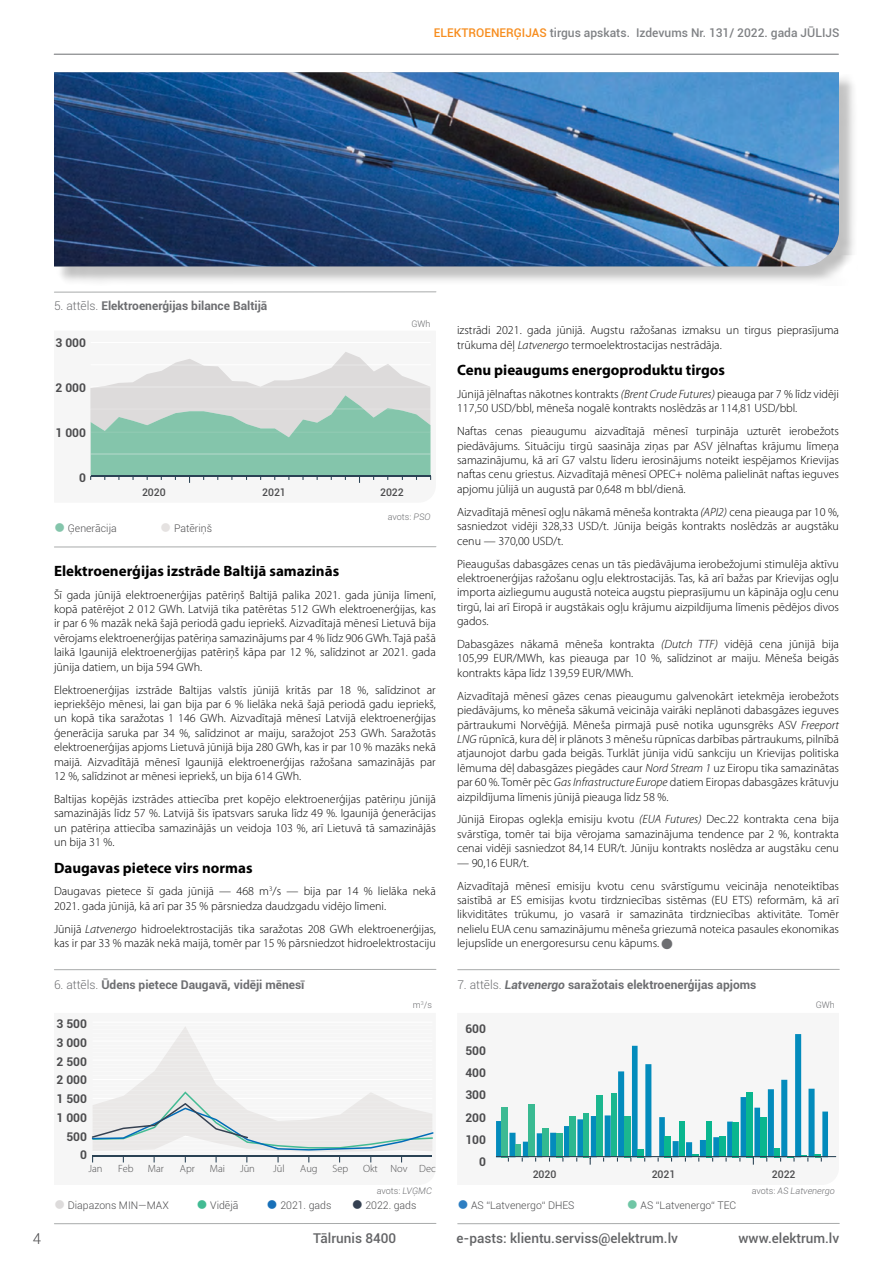
<style>
.page{position:relative;width:893px;height:1263px;background:#fff}
.page>*{position:absolute;margin:0;border:0;box-sizing:border-box;transform-origin:0 0}
.t1{font:700 15px "Myriad Pro";color:#000}
.t2{font:300 15px "Roboto";color:#4d4d4f}
.t3{font:500 13.5px "Roboto";color:#636466}
.t4{font:300 12px/14.4px "Myriad Pro";color:#000;text-align:justify}
.t5{font:700 12px "Roboto";color:#6d6e71}
.t6{font:500 12px "Roboto";color:#808285}
.t7{font:700 12px/18.8px "Roboto";color:#4d4d4f;text-align:right}
.t8{font:300 10.5px "Roboto";color:#4d4d4f}
.t9{font:300 10.5px "Myriad Pro";color:#4d4d4f}
.t10{font:500 10.5px "Roboto";color:#4d4d4f}
.t11{font:300 9px "Roboto";color:#6d6e71}
.t12{font:italic 300 9px "Roboto";color:#6d6e71}
.s1{font-weight:300}
.s2{color:#f78d1e}
.s3{font-style:italic}
.s4{color:#84c5ab}
.s5{color:#e5e2e1}
.s6{color:#6d6e71}
.s7{font-style:normal}
.s8{color:#dddbdb}
.s9{color:#42bb93}
.s10{color:#1870b8}
.s11{color:#344051}
.s12{color:#2d7ec2}
.s13{color:#6fc6a5}
</style>
<div class="page">
<hr style="left:54px;top:54px;width:784px;height:1px;background:#6d6e71">
<svg style="left:92px;top:1026px;width:342px;height:136px"></svg>
<hr style="left:54px;top:291px;width:382px;height:1px;background:#a8aaaa">
<hr style="left:54px;top:546px;width:382px;height:1px;background:#a8aaaa">
<hr style="left:54px;top:969px;width:382px;height:1px;background:#a8aaaa">
<hr style="left:458px;top:969px;width:381px;height:1px;background:#a8aaaa">
<svg style="left:90px;top:352px;width:341px;height:131px"></svg>
<div style="left:56px;top:74px;width:802px;height:212px;background:#000;opacity:.25"></div>
<img style="left:54px;top:72px;width:785px;height:194px">
<svg style="left:496px;top:1034px;width:332px;height:131px"></svg>
<hr style="left:496px;top:1156px;width:340px;height:1px;background:#2a4254">
<hr style="left:54px;top:1223px;width:382px;height:1px;background:#a8aaaa">
<hr style="left:458px;top:1223px;width:381px;height:1px;background:#a8aaaa">
<p class="t5" style="left:54px;top:297px;width:215px"><span class="s1">5. attēls.</span> Elektroenerģijas bilance Baltijā</p>
<p class="t6" style="left:434px;top:25px;width:407px"><span class="s2">ELEKTROENERĢIJAS</span> tirgus apskats. Izdevums Nr. 131/ 2022. gada JŪLIJS</p>
<p class="t7" style="left:55px;top:333px;width:32px">3 000</p>
<p class="t7" style="left:55px;top:378px;width:32px">2 000</p>
<p class="t7" style="left:55px;top:423px;width:32px">1 000</p>
<p class="t7" style="left:79px;top:468px;width:8px">0</p>
<p class="t11" style="left:411px;top:318px;width:21px">GWh</p>
<p class="t10" style="left:142px;top:485px;width:25px">2020</p>
<p class="t10" style="left:262px;top:485px;width:25px">2021</p>
<p class="t10" style="left:380px;top:485px;width:25px">2022</p>
<p class="t11" style="left:388px;top:510px;width:44px">avots: <span class="s3">PSO</span></p>
<p class="t8" style="left:54px;top:521px;width:64px"><span class="s4">●</span> Ģenerācija</p>
<p class="t8" style="left:160px;top:521px;width:53px"><span class="s5">●</span> Patēriņš</p>
<p class="t1" style="left:54px;top:561px;width:287px">Elektroenerģijas izstrāde Baltijā samazinās</p>
<p class="t4" style="left:54px;top:587px;width:383px">Šī gada jūnijā elektroenerģijas patēriņš Baltijā palika 2021. gada jūnija līmenī, kopā patērējot 2 012 GWh. Latvijā tika patērētas 512 GWh elektroenerģijas, kas ir par 6 % mazāk nekā šajā periodā gadu iepriekš. Aizvadītajā mēnesī Lietuvā bija vērojams elektroenerģijas patēriņa samazinājums par 4 % līdz 906 GWh. Tajā pašā laikā Igaunijā elektroenerģijas patēriņš kāpa par 12 %, salīdzinot ar 2021. gada jūnija datiem, un bija 594 GWh.</p>
<p class="t4" style="left:54px;top:682px;width:383px">Elektroenerģijas izstrāde Baltijas valstīs jūnijā kritās par 18 %, salīdzinot ar iepriekšējo mēnesi, lai gan bija par 6 % lielāka nekā šajā periodā gadu iepriekš, un kopā tika saražotas 1 146 GWh. Aizvadītajā mēnesī Latvijā elektroenerģijas ģenerācija saruka par 34 %, salīdzinot ar maiju, saražojot 253 GWh. Saražotās elektroenerģijas apjoms Lietuvā jūnijā bija 280 GWh, kas ir par 10 % mazāks nekā maijā. Aizvadītājā mēnesī Igaunijā elektroenerģijas ražošana samazinājās par 12 %, salīdzinot ar mēnesi iepriekš, un bija 614 GWh.</p>
<p class="t4" style="left:54px;top:791px;width:383px">Baltijas kopējās izstrādes attiecība pret kopējo elektroenerģijas patēriņu jūnijā samazinājās līdz 57 %. Latvijā šis īpatsvars saruka līdz 49 %. Igaunijā ģenerācijas un patēriņa attiecība samazinājās un veidoja 103 %, arī Lietuvā tā samazinājās un bija 31 %.</p>
<p class="t1" style="left:54px;top:858px;width:200px">Daugavas pietece virs normas</p>
<p class="t4" style="left:54px;top:884px;width:383px">Daugavas pietece šī gada jūnijā — 468 m<sup>3</sup>/s — bija par 14 % lielāka nekā<br>2021. gada jūnijā, kā arī par 35 % pārsniedza daudzgadu vidējo līmeni.</p>
<p class="t4" style="left:54px;top:921px;width:383px">Jūnijā <span class="s3">Latvenergo</span> hidroelektrostacijās tika saražotas 208 GWh elektroenerģijas, kas ir par 33 % mazāk nekā maijā, tomēr par 15 % pārsniedzot hidroelektrostaciju</p>
<p class="t5" style="left:54px;top:976px;width:252px"><span class="s1">6. attēls.</span> Ūdens pietece Daugavā, vidēji mēnesī</p>
<p class="t7" style="left:57px;top:1014px;width:32px">3 500<br>3 000<br>2 500<br>2 000<br>1 500<br>1 000<br>500<br>0</p>
<p class="t11" style="left:413px;top:998px;width:21px">m<sup>3</sup>/s</p>
<p class="t9" style="left:88px;top:1162px;width:16px">Jan</p>
<p class="t9" style="left:118px;top:1162px;width:17px">Feb</p>
<p class="t9" style="left:148px;top:1162px;width:18px">Mar</p>
<p class="t9" style="left:180px;top:1162px;width:17px">Apr</p>
<p class="t9" style="left:210px;top:1162px;width:17px">Mai</p>
<p class="t9" style="left:240px;top:1162px;width:16px">Jūn</p>
<p class="t9" style="left:273px;top:1162px;width:13px">Jūl</p>
<p class="t9" style="left:300px;top:1162px;width:19px">Aug</p>
<p class="t9" style="left:333px;top:1162px;width:17px">Sep</p>
<p class="t9" style="left:363px;top:1162px;width:74px">Okt Nov Dec</p>
<p class="t11" style="left:377px;top:1185px;width:57px">avots: <span class="s3">LVĢMC</span></p>
<p class="t4" style="left:457px;top:323px;width:383px">izstrādi 2021. gada jūnijā. Augstu ražošanas izmaksu un tirgus pieprasījuma trūkuma dēļ <span class="s3">Latvenergo</span> termoelektrostacijas nestrādāja.</p>
<p class="t1" style="left:457px;top:360px;width:269px">Cenu pieaugums energoproduktu tirgos</p>
<p class="t4" style="left:457px;top:387px;width:383px">Jūnijā jēlnaftas nākotnes kontrakts <span class="s3">(Brent Crude Futures)</span> pieauga par 7 % līdz vidēji<br>117,50 USD/bbl, mēneša nogalē kontrakts noslēdzās ar 114,81 USD/bbl.</p>
<p class="t4" style="left:457px;top:424px;width:383px">Naftas cenas pieaugumu aizvadītajā mēnesī turpināja uzturēt ierobežots piedāvājums. Situāciju tirgū saasināja ziņas par ASV jēlnaftas krājumu līmeņa samazinājumu, kā arī G7 valstu līderu ierosinājums noteikt iespējamos Krievijas naftas cenu griestus. Aizvadītajā mēnesī OPEC+ nolēma palielināt naftas ieguves apjomu jūlijā un augustā par 0,648 m bbl/dienā.</p>
<p class="t4" style="left:457px;top:504px;width:383px">Aizvadītajā mēnesī ogļu nākamā mēneša kontrakta <span class="s3">(API2)</span> cena pieauga par 10 %, sasniedzot vidēji 328,33 USD/t. Jūnija beigās kontrakts noslēdzās ar augstāku cenu — 370,00 USD/t.</p>
<p class="t4" style="left:457px;top:556px;width:383px">Pieaugušas dabasgāzes cenas un tās piedāvājuma ierobežojumi stimulēja aktīvu elektroenerģijas ražošanu ogļu elektrostacijās. Tas, kā arī bažas par Krievijas ogļu importa aizliegumu augustā noteica augstu pieprasījumu un kāpināja ogļu cenu tirgū, lai arī Eiropā ir augstākais ogļu krājumu aizpildījuma līmenis pēdējos divos gados.</p>
<p class="t4" style="left:457px;top:637px;width:383px">Dabasgāzes nākamā mēneša kontrakta <span class="s3">(Dutch TTF)</span> vidējā cena jūnijā bija 105,99 EUR/MWh, kas pieauga par 10 %, salīdzinot ar maiju. Mēneša beigās kontrakts kāpa līdz 139,59 EUR/MWh.</p>
<p class="t4" style="left:457px;top:688px;width:383px">Aizvadītajā mēnesī gāzes cenas pieaugumu galvenokārt ietekmēja ierobežots piedāvājums, ko mēneša sākumā veicināja vairāki neplānoti dabasgāzes ieguves pārtraukumi Norvēģijā. Mēneša pirmajā pusē notika ugunsgrēks ASV <span class="s3">Freeport LNG</span> rūpnīcā, kura dēļ ir plānots 3 mēnešu rūpnīcas darbības pārtraukums, pilnībā atjaunojot darbu gada beigās. Turklāt jūnija vidū sankciju un Krievijas politiska lēmuma dēļ dabasgāzes piegādes caur <span class="s3">Nord Stream 1</span> uz Eiropu tika samazinātas par 60 %. Tomēr pēc <span class="s3">Gas Infrastructure Europe</span> datiem Eiropas dabasgāzes krātuvju aizpildījuma līmenis jūnijā pieauga līdz 58 %.</p>
<p class="t4" style="left:457px;top:812px;width:383px">Jūnijā Eiropas oglekļa emisiju kvotu <span class="s3">(EUA Futures)</span> Dec.22 kontrakta cena bija svārstīga, tomēr tai bija vērojama samazinājuma tendence par 2 %, kontrakta cenai vidēji sasniedzot 84,14 EUR/t. Jūniju kontrakts noslēdza ar augstāku cenu</p>
<p class="t4" style="left:457px;top:851px;width:383px;line-height:23px">— 90,16 EUR/t.<br>Aizvadītajā mēnesī emisiju kvotu cenu svārstīgumu veicināja nenoteiktības</p>
<p class="t4" style="left:457px;top:893px;width:383px">saistībā ar ES emisijas kvotu tirdzniecības sistēmas (EU ETS) reformām, kā arī likviditātes trūkumu, jo vasarā ir samazināta tirdzniecības aktivitāte. Tomēr nelielu EUA cenu samazinājumu mēneša griezumā noteica pasaules ekonomikas lejupslīde un energoresursu cenu kāpums. <span class="s6">■</span></p>
<p class="t5" style="left:457px;top:976px;width:301px"><span class="s1">7. attēls.</span> <span class="s3">Latvenergo</span> saražotais elektroenerģijas apjoms</p>
<p class="t7" style="left:465px;top:1017px;width:22px;line-height:22.2px">600<br>500<br>400<br>300<br>200<br>100<br>0</p>
<p class="t10" style="left:533px;top:1167px;width:25px">2020</p>
<p class="t10" style="left:652px;top:1167px;width:25px">2021</p>
<p class="t10" style="left:772px;top:1167px;width:25px">2022</p>
<p class="t11" style="left:816px;top:998px;width:21px">GWh</p>
<p class="t12" style="left:752px;top:1185px;width:85px"><span class="s7">avots:</span> AS Latvenergo</p>
<p class="t8" style="left:54px;top:1198px;width:116px"><span class="s8">●</span> Diapazons MIN—MAX</p>
<p class="t8" style="left:196px;top:1198px;width:43px"><span class="s9">●</span> Vidējā</p>
<p class="t8" style="left:267px;top:1198px;width:66px"><span class="s10">●</span> 2021. gads</p>
<p class="t8" style="left:352px;top:1198px;width:66px"><span class="s11">●</span> 2022. gads</p>
<p class="t8" style="left:457px;top:1198px;width:119px"><span class="s12">●</span> AS “Latvenergo“ DHES</p>
<p class="t8" style="left:627px;top:1198px;width:111px"><span class="s13">●</span> AS “Latvenergo“ TEC</p>
<p class="t2" style="left:33px;top:1229px;width:10px">4</p>
<p class="t3" style="left:313px;top:1229px;width:84px">Tālrunis 8400</p>
<p class="t3" style="left:457px;top:1229px;width:223px">e-pasts: klientu.serviss@elektrum.lv</p>
<p class="t3" style="left:738px;top:1229px;width:102px">www.elektrum.lv</p>
</div>
